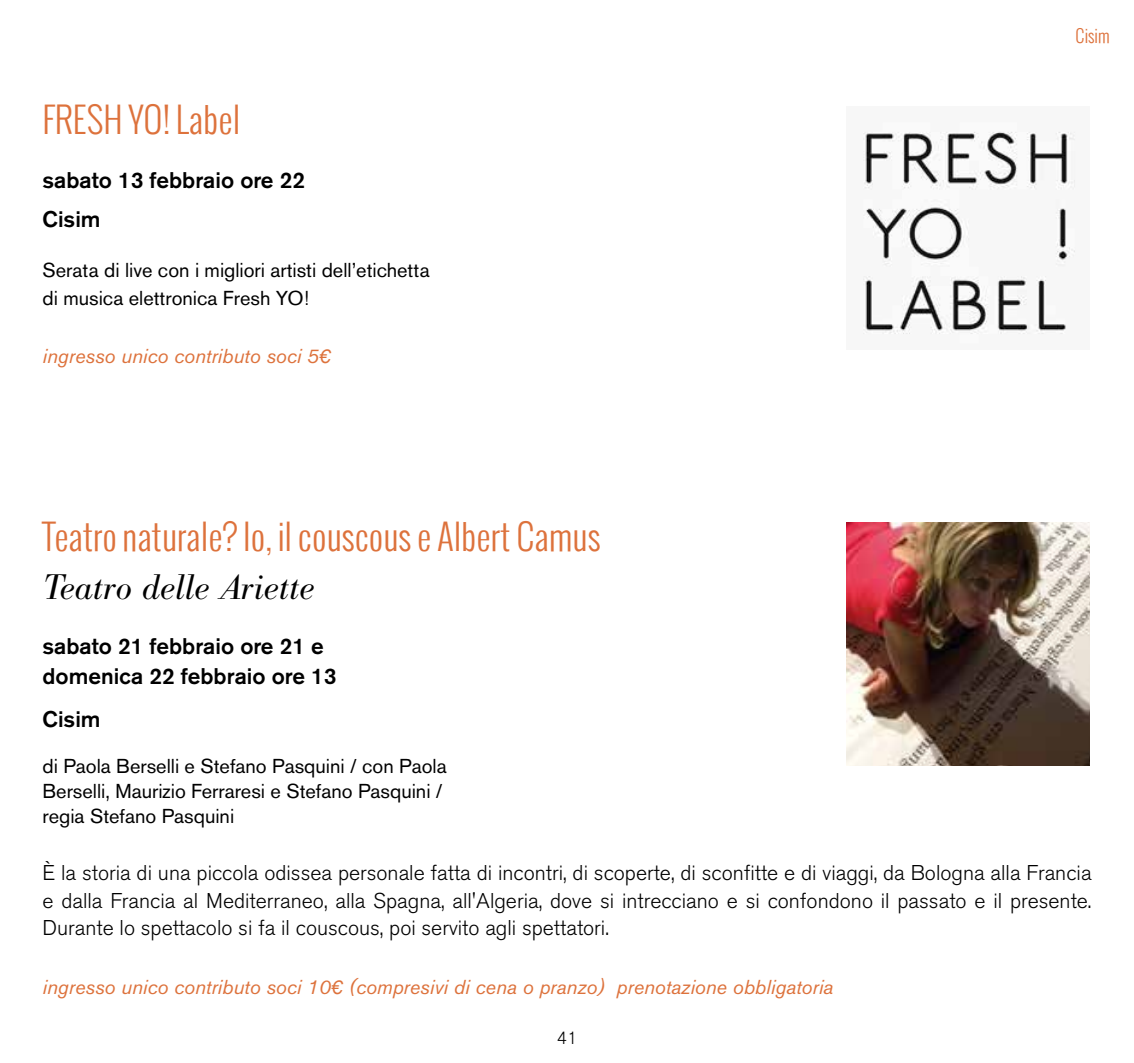
<style>
.page{position:relative;width:1134px;height:1063px;background:#fff}
.page>*{position:absolute;margin:0;border:0;box-sizing:border-box;transform-origin:0 0}
.t1{font:300 35px "Oswald";color:#dd723c}
.t2{font:italic 300 35px "Bodoni BE";color:#000}
.t3{font:500 22.5px/30px "Akzidenz Grotesk BE";color:#000}
.t4{font:300 21.25px/27.5px "Akzidenz Grotesk BE";color:#000;text-align:justify}
.t5{font:20px/25px "Akzidenz Grotesk BE";color:#000}
.t6{font:italic 20px "Akzidenz Grotesk BE";color:#dd723c}
.t7{font:300 17.5px "Oswald";color:#dd723c}
.t8{font:300 17.5px "Akzidenz Grotesk BE";color:#000}
.s1{font-family:"Franklin Gothic"}
</style>
<div class="page">
<img style="left:863px;top:131px;width:212px;height:203px">
<img style="left:847px;top:523px;width:243px;height:242px">
<h1 class="t1" style="left:43px;top:104px;width:199px">FRESH YO! Label</h1>
<p class="t3" style="left:43px;top:165px;width:264px">sabato 13 febbraio ore 22</p>
<p class="t3" style="left:43px;top:204px;width:60px">Cisim</p>
<p class="t5" style="left:43px;top:257px;width:389px;line-height:27.5px">Serata di live con i migliori artisti dell’etichetta di musica elettronica Fresh YO!</p>
<p class="t6" style="left:43px;top:344px;width:290px">ingresso unico contributo soci 5<span class="s1">€</span></p>
<h1 class="t1" style="left:43px;top:520px;width:560px">Teatro naturale? Io, il couscous e Albert Camus</h1>
<h1 class="t2" style="left:43px;top:566px;width:274px">Teatro delle Ariette</h1>
<p class="t3" style="left:43px;top:631px;width:295px">sabato 21 febbraio ore 21 e domenica 22 febbraio ore 13</p>
<p class="t3" style="left:43px;top:704px;width:60px">Cisim</p>
<p class="t5" style="left:43px;top:754px;width:406px">di Paola Berselli e Stefano Pasquini / con Paola<br>Berselli, Maurizio Ferraresi e Stefano Pasquini / regia Stefano Pasquini</p>
<p class="t7" style="left:1075px;top:27px;width:36px">Cisim</p>
<p class="t4" style="left:43px;top:860px;width:1050px">È la storia di una piccola odissea personale fatta di incontri, di scoperte, di sconfitte e di viaggi, da Bologna alla Francia e dalla Francia al Mediterraneo, alla Spagna, all'Algeria, dove si intrecciano e si confondono il passato e il presente.<br>Durante lo spettacolo si fa il couscous, poi servito agli spettatori.</p>
<p class="t6" style="left:43px;top:975px;width:792px">ingresso unico contributo soci 10<span class="s1">€</span> (compresivi di cena o pranzo) prenotazione obbligatoria</p>
<p class="t8" style="left:557px;top:1028px;width:22px">41</p>
</div>
